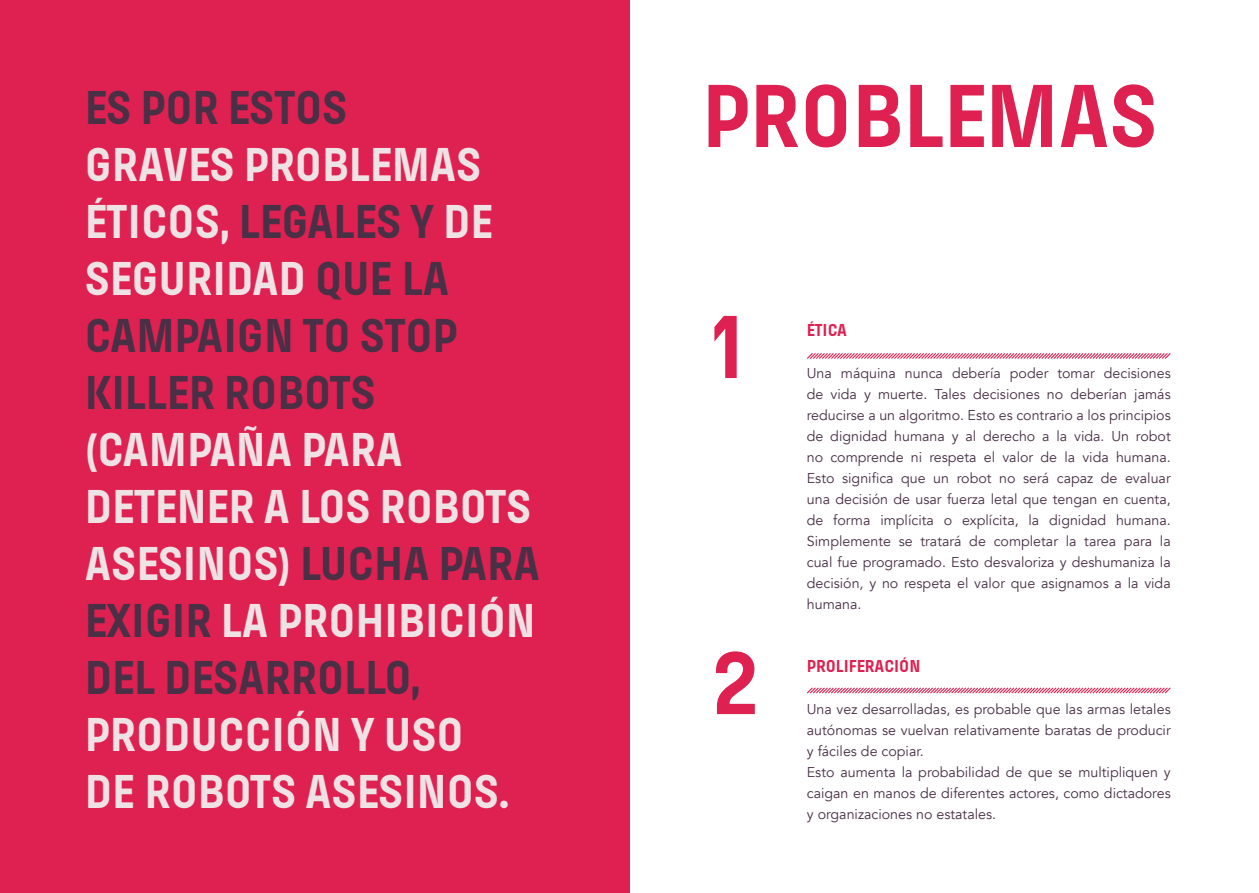
<style>
.page{position:relative;width:1259px;height:893px;background:#fff}
.page>*{position:absolute;margin:0;border:0;box-sizing:border-box;transform-origin:0 0}
.t1{font:700 93px "Pilcrow";color:#de2150}
.t2{font:700 49.5px/57px "Pilcrow";color:#eee2e5}
.t3{font:700 49.5px/57px "Pilcrow";color:#493046}
.t4{font:700 18px "Pilcrow";color:#de2150}
.t5{font:14.25px/21px "Avenir";color:#493046;text-align:justify}
.s1{color:#eee2e5}
.s2{color:#493046}
</style>
<div class="page">
<div style="left:0;top:0;width:629px;height:893px;background:#de2150"></div>
<svg style="left:807px;top:353px;width:364px;height:6px;background:#ef99af"></svg>
<svg style="left:807px;top:687px;width:364px;height:7px"></svg>
<h2 class="t3" style="left:85px;top:80px;width:264px">ES POR ESTOS</h2>
<h2 class="t3" style="left:85px;top:137px;width:410px"><span class="s1">GRAVES PROBLEMAS<br>ÉTICOS,</span> LEGALES Y <span class="s1">DE<br>SEGURIDAD</span> QUE LA<br>CAMPAIGN TO STOP<br>KILLER ROBOTS</h2>
<h2 class="t2" style="left:85px;top:422px;width:457px">(CAMPAÑA PARA<br>DETENER A LOS ROBOTS<br>ASESINOS) <span class="s2">LUCHA PARA<br>EXIGIR</span> LA PROHIBICIÓN<br><span class="s2">DEL DESARROLLO,</span></h2>
<h2 class="t2" style="left:85px;top:707px;width:426px">PRODUCCIÓN Y USO<br>DE ROBOTS ASESINOS.</h2>
<h1 class="t1" style="left:702px;top:69px;width:457px">PROBLEMAS</h1>
<h1 class="t1" style="left:711px;top:300px;width:35px">1</h1>
<h1 class="t1" style="left:711px;top:636px;width:49px">2</h1>
<p class="t4" style="left:807px;top:321px;width:41px">ÉTICA</p>
<p class="t5" style="left:807px;top:363px;width:365px">Una máquina nunca debería poder tomar decisiones de vida y muerte. Tales decisiones no deberían jamás reducirse a un algoritmo. Esto es contrario a los principios de dignidad humana y al derecho a la vida. Un robot no comprende ni respeta el valor de la vida humana.<br>Esto significa que un robot no será capaz de evaluar una decisión de usar fuerza letal que tengan en cuenta, de forma implícita o explícita, la dignidad humana.<br>Simplemente se tratará de completar la tarea para la cual fue programado. Esto desvaloriza y deshumaniza la decisión, y no respeta el valor que asignamos a la vida humana.</p>
<p class="t4" style="left:807px;top:657px;width:115px">PROLIFERACIÓN</p>
<p class="t5" style="left:807px;top:699px;width:365px;text-align:left">Una vez desarrolladas, es probable que las armas letales autónomas se vuelvan relativamente baratas de producir y fáciles de copiar.<br>Esto aumenta la probabilidad de que se multipliquen y caigan en manos de diferentes actores, como dictadores y organizaciones no estatales.</p>
</div>
